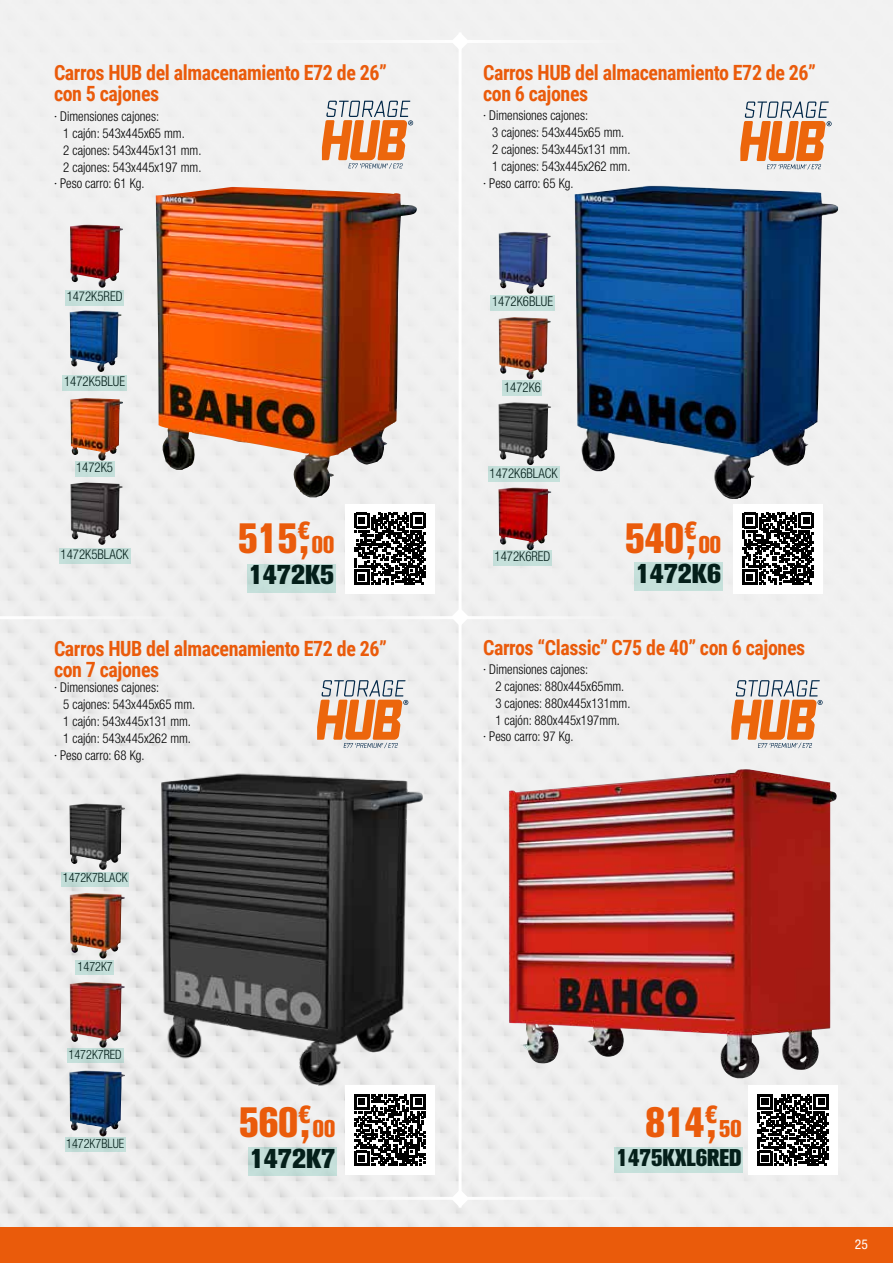
<style>
.page{position:relative;width:893px;height:1263px;background:#fff}
.page>*{position:absolute;margin:0;border:0;box-sizing:border-box;transform-origin:0 0}
.t1{font:800 42px "Akzidenz Grotesk BQ";color:#ea5b0b;scale:.9 1}
.t2{font:800 27px "Akzidenz Grotesk BQ";color:#000}
.t3{font:800 24px "Akzidenz Grotesk BQ";color:#000;scale:.92 1}
.t4{font:700 21px/21px "Roboto Condensed";letter-spacing:-.02em;color:#ea5b0b;scale:.95 1}
.t5{font:300 condensed 13.5px "Helvetica Neue LT Pro";color:#000;scale:.95 1}
.t6{font:condensed 13.5px "Helvetica Neue LT Pro";color:#fff}
.t7{font:300 condensed 12.9px "Helvetica Neue LT Pro";color:#000;scale:.95 1}
.s1{font-size:24px}
</style>
<div class="page">
<div style="left:0;top:0;width:893px;height:1234px;background:#f2f2f2"></div>
<div style="left:0;top:1227px;width:893px;height:36px;background:#ea5b0b"></div>
<hr style="left:0;top:616px;width:174px;height:3px;background:#fff">
<hr style="left:459px;top:32px;width:3px;height:1175px;background:#fff">
<svg style="left:454px;top:34px;width:13px;height:15px"></svg>
<svg style="left:453px;top:610px;width:14px;height:14px"></svg>
<hr style="left:277px;top:40px;width:348px;height:3px;background:#fff">
<hr style="left:277px;top:616px;width:348px;height:3px;background:#fff">
<svg style="left:454px;top:1191px;width:13px;height:15px"></svg>
<hr style="left:277px;top:1197px;width:348px;height:3px;background:#fff">
<img style="left:70px;top:982px;width:55px;height:66px">
<img style="left:69px;top:803px;width:56px;height:67px">
<img style="left:69px;top:1070px;width:56px;height:66px">
<img style="left:70px;top:893px;width:55px;height:66px">
<svg style="left:317px;top:680px;width:91px;height:68px"></svg>
<img style="left:148px;top:769px;width:283px;height:321px">
<div style="left:345px;top:1085px;width:90px;height:90px;background:#fff"></div>
<svg style="left:354px;top:1094px;width:72px;height:72px"></svg>
<img style="left:156px;top:187px;width:261px;height:310px">
<img style="left:70px;top:225px;width:53px;height:63px">
<img style="left:70px;top:398px;width:53px;height:62px">
<img style="left:70px;top:310px;width:51px;height:62px">
<img style="left:70px;top:482px;width:53px;height:63px">
<svg style="left:322px;top:101px;width:91px;height:68px"></svg>
<div style="left:345px;top:504px;width:90px;height:89px;background:#fff"></div>
<svg style="left:354px;top:513px;width:72px;height:72px"></svg>
<svg style="left:740px;top:101px;width:92px;height:69px"></svg>
<img style="left:498px;top:402px;width:53px;height:63px">
<img style="left:499px;top:232px;width:52px;height:62px">
<img style="left:498px;top:487px;width:53px;height:63px">
<img style="left:499px;top:317px;width:52px;height:62px">
<img style="left:574px;top:186px;width:264px;height:313px">
<div style="left:733px;top:504px;width:90px;height:89px;background:#fff"></div>
<svg style="left:742px;top:513px;width:72px;height:72px"></svg>
<img style="left:509px;top:769px;width:328px;height:311px">
<svg style="left:731px;top:680px;width:92px;height:68px"></svg>
<div style="left:748px;top:1085px;width:90px;height:90px;background:#fff"></div>
<svg style="left:757px;top:1094px;width:72px;height:72px"></svg>
<div style="left:62px;top:375px;width:65px;height:15px;background:#c5e0db"></div>
<div style="left:248px;top:564px;width:88px;height:29px;background:#c4dfda"></div>
<div style="left:75px;top:461px;width:40px;height:15px;background:#c4dfda"></div>
<div style="left:493px;top:551px;width:59px;height:15px;background:#c5e0db"></div>
<div style="left:59px;top:548px;width:71px;height:16px;background:#c4dfda"></div>
<div style="left:61px;top:872px;width:68px;height:14px;background:#c3ded9"></div>
<div style="left:248px;top:1147px;width:89px;height:29px;background:#c3ded9"></div>
<div style="left:502px;top:380px;width:40px;height:16px;background:#c5e0db"></div>
<div style="left:67px;top:1048px;width:56px;height:15px;background:#c2ddd7"></div>
<div style="left:488px;top:466px;width:71px;height:16px;background:#c5e0db"></div>
<div style="left:615px;top:1147px;width:128px;height:26px;background:#c5e0db"></div>
<div style="left:65px;top:1137px;width:61px;height:15px;background:#16a085;opacity:.2"></div>
<div style="left:76px;top:960px;width:38px;height:15px;background:#c2ddd8"></div>
<div style="left:65px;top:290px;width:58px;height:15px;background:#c5e0db"></div>
<div style="left:634px;top:562px;width:89px;height:29px;background:#c5e0db"></div>
<div style="left:491px;top:295px;width:64px;height:16px;background:#c6e1db"></div>
<h3 class="t4" style="left:54px;top:61px;width:352px">Carros HUB del almacenamiento E72 de 26” con 5 cajones</h3>
<p class="t5" style="left:54px;top:109px;width:112px">· Dimensiones cajones:</p>
<p class="t5" style="left:63px;top:125px;width:130px">1 cajón: 543x445x65 mm.</p>
<p class="t5" style="left:63px;top:142px;width:147px">2 cajones: 543x445x131 mm.</p>
<p class="t5" style="left:63px;top:159px;width:147px">2 cajones: 543x445x197 mm.</p>
<p class="t5" style="left:54px;top:176px;width:97px">· Peso carro: 61 Kg.</p>
<p class="t5" style="left:67px;top:288px;width:60px">1472K5RED</p>
<p class="t5" style="left:64px;top:373px;width:66px">1472K5BLUE</p>
<p class="t5" style="left:76px;top:459px;width:40px">1472K5</p>
<p class="t5" style="left:61px;top:547px;width:73px">1472K5BLACK</p>
<h1 class="t1" style="left:238px;top:514px;width:108px">515<sup>€</sup>, <span class="s1">00</span></h1>
<h2 class="t2" style="left:249px;top:559px;width:87px">1472K5</h2>
<h3 class="t4" style="left:54px;top:637px;width:352px">Carros HUB del almacenamiento E72 de 26” con 7 cajones</h3>
<p class="t5" style="left:54px;top:680px;width:112px">· Dimensiones cajones:</p>
<p class="t5" style="left:63px;top:697px;width:141px">5 cajones: 543x445x65 mm.</p>
<p class="t5" style="left:63px;top:713px;width:136px">1 cajón: 543x445x131 mm.</p>
<p class="t5" style="left:63px;top:730px;width:136px">1 cajón: 543x445x262 mm.</p>
<p class="t5" style="left:54px;top:747px;width:97px">· Peso carro: 68 Kg.</p>
<p class="t7" style="left:63px;top:870px;width:70px">1472K7BLACK</p>
<p class="t7" style="left:78px;top:959px;width:39px">1472K7</p>
<p class="t7" style="left:69px;top:1047px;width:58px">1472K7RED</p>
<p class="t7" style="left:66px;top:1136px;width:63px">1472K7BLUE</p>
<h1 class="t1" style="left:239px;top:1098px;width:108px">560<sup>€</sup>, <span class="s1">00</span></h1>
<h2 class="t2" style="left:250px;top:1143px;width:87px">1472K7</h2>
<h3 class="t4" style="left:483px;top:62px;width:352px">Carros HUB del almacenamiento E72 de 26” con 6 cajones</h3>
<p class="t5" style="left:483px;top:108px;width:112px">· Dimensiones cajones:</p>
<p class="t5" style="left:492px;top:125px;width:141px">3 cajones: 543x445x65 mm.</p>
<p class="t5" style="left:492px;top:142px;width:147px">2 cajones: 543x445x131 mm.</p>
<p class="t5" style="left:492px;top:158px;width:147px">1 cajones: 543x445x262 mm.</p>
<p class="t5" style="left:483px;top:175px;width:97px">· Peso carro: 65 Kg.</p>
<p class="t5" style="left:492px;top:294px;width:66px">1472K6BLUE</p>
<p class="t5" style="left:504px;top:379px;width:40px">1472K6</p>
<p class="t5" style="left:490px;top:465px;width:73px">1472K6BLACK</p>
<p class="t5" style="left:495px;top:549px;width:60px">1472K6RED</p>
<h1 class="t1" style="left:625px;top:513px;width:108px">540<sup>€</sup>, <span class="s1">00</span></h1>
<h2 class="t2" style="left:636px;top:558px;width:87px">1472K6</h2>
<h3 class="t4" style="left:483px;top:636px;width:341px">Carros “Classic” C75 de 40” con 6 cajones</h3>
<p class="t5" style="left:483px;top:662px;width:112px">· Dimensiones cajones:</p>
<p class="t5" style="left:495px;top:678px;width:137px">2 cajones: 880x445x65mm.</p>
<p class="t5" style="left:495px;top:695px;width:144px">3 cajones: 880x445x131mm.</p>
<p class="t5" style="left:495px;top:712px;width:133px">1 cajón: 880x445x197mm.</p>
<p class="t5" style="left:483px;top:729px;width:97px">· Peso carro: 97 Kg.</p>
<h1 class="t1" style="left:646px;top:1098px;width:108px">814<sup>€</sup>, <span class="s1">50</span></h1>
<h3 class="t3" style="left:617px;top:1144px;width:137px">1475KXL6RED</h3>
<p class="t6" style="left:855px;top:1236px;width:14px">25</p>
</div>
